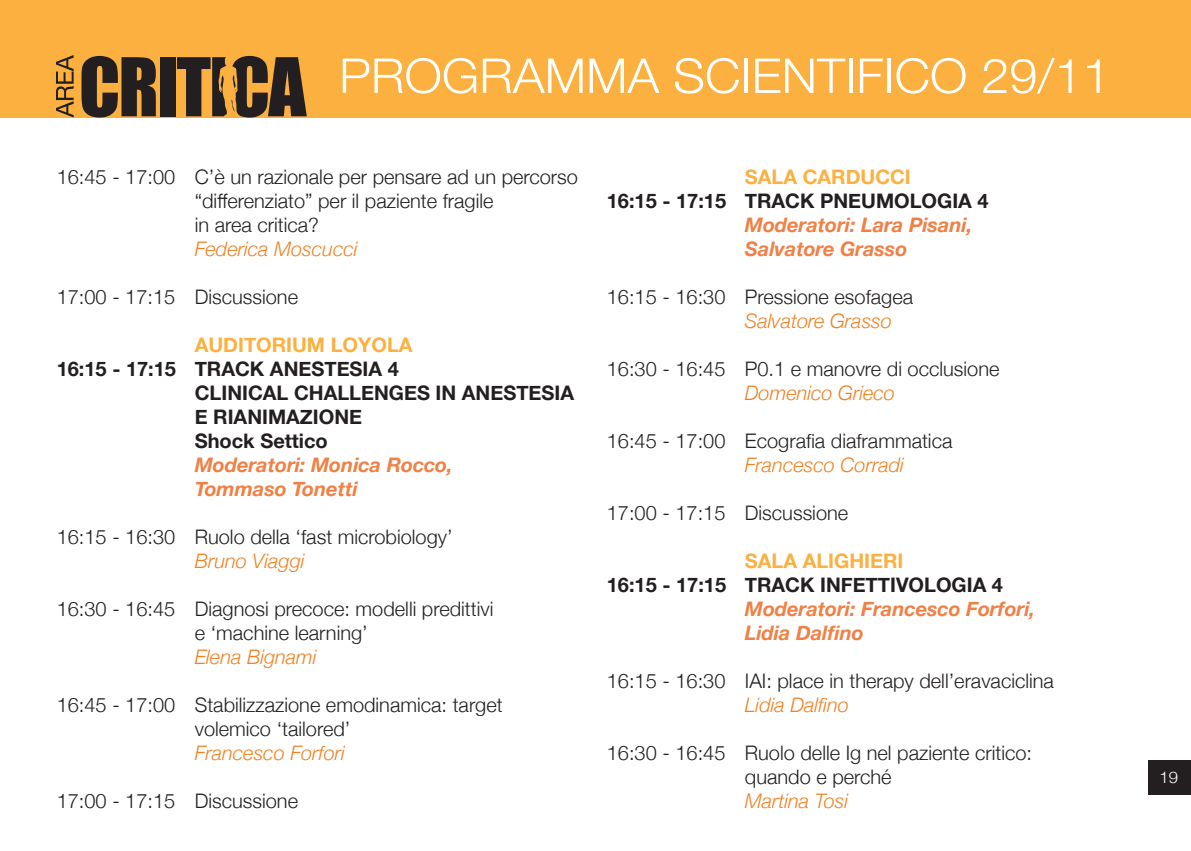
<style>
.page{position:relative;width:1191px;height:851px;background:#fff}
.page>*{position:absolute;margin:0;border:0;box-sizing:border-box;transform-origin:0 0}
.t1{font:300 48px "Helvetica Neue";color:#fff;scale:1.05 1}
.t2{font:300 20px/24px "Helvetica Neue";color:#231f20}
.t3{font:700 20px "Helvetica Neue";color:#231f20}
.t4{font:italic 700 20px "Helvetica Neue";color:#f08045}
.t5{font:italic 300 20px "Helvetica Neue";color:#f18123}
.t6{font:700 20px "Helvetica Neue";color:#fbb03f}
.t7{font:300 16px "Helvetica Neue";color:#fff;scale:1.05 1}
.s1{font-style:italic;color:#f18123}
</style>
<div class="page">
<div style="left:0;top:0;width:1191px;height:118px;background:#fbb03f"></div>
<svg style="left:81px;top:56px;width:75px;height:61px"></svg>
<div style="left:160px;top:57px;width:15px;height:59px;background:#231f20"></div>
<svg style="left:177px;top:56px;width:130px;height:61px"></svg>
<svg style="left:56px;top:55px;width:18px;height:62px"></svg>
<div style="left:1148px;top:760px;width:43px;height:34px;background:#231f20"></div>
<p class="t1" style="left:339px;top:37px;width:736px">PROGRAMMA SCIENTIFICO 29/11</p>
<p class="t2" style="left:195px;top:163px;width:385px;text-indent:-138px">16:45 - 17:00 C’è un razionale per pensare ad un percorso “differenziato” per il paziente fragile</p>
<p class="t2" style="left:195px;top:211px;width:126px">in area critica?</p>
<p class="t5" style="left:195px;top:233px;width:164px">Federica Moscucci</p>
<p class="t2" style="left:57px;top:283px;width:243px">17:00 - 17:15 Discussione</p>
<p class="t6" style="left:195px;top:329px;width:219px">AUDITORIUM LOYOLA</p>
<p class="t3" style="left:57px;top:353px;width:344px">16:15 - 17:15 TRACK ANESTESIA 4</p>
<p class="t3" style="left:195px;top:377px;width:381px">CLINICAL CHALLENGES IN ANESTESIA</p>
<p class="t3" style="left:195px;top:401px;width:169px">E RIANIMAZIONE</p>
<p class="t3" style="left:195px;top:425px;width:134px">Shock Settico</p>
<p class="t4" style="left:195px;top:449px;width:259px">Moderatori: Monica Rocco,</p>
<p class="t4" style="left:195px;top:473px;width:164px">Tommaso Tonetti</p>
<p class="t2" style="left:57px;top:523px;width:397px">16:15 - 16:30 Ruolo della ‘fast microbiology’</p>
<p class="t5" style="left:195px;top:545px;width:111px">Bruno Viaggi</p>
<p class="t2" style="left:57px;top:595px;width:438px">16:30 - 16:45 Diagnosi precoce: modelli predittivi</p>
<p class="t2" style="left:195px;top:619px;width:175px">e ‘machine learning’</p>
<p class="t5" style="left:195px;top:641px;width:123px">Elena Bignami</p>
<p class="t2" style="left:57px;top:691px;width:447px">16:45 - 17:00 Stabilizzazione emodinamica: target</p>
<p class="t2" style="left:195px;top:715px;width:157px">volemico ‘tailored’<br><span class="s1">Francesco Forfori</span></p>
<p class="t2" style="left:57px;top:787px;width:243px">17:00 - 17:15 Discussione</p>
<p class="t6" style="left:745px;top:161px;width:167px">SALA CARDUCCI</p>
<p class="t3" style="left:607px;top:185px;width:383px">16:15 - 17:15 TRACK PNEUMOLOGIA 4</p>
<p class="t4" style="left:745px;top:209px;width:229px">Moderatori: Lara Pisani,</p>
<p class="t4" style="left:745px;top:233px;width:164px">Salvatore Grasso</p>
<p class="t2" style="left:607px;top:283px;width:308px">16:15 - 16:30 Pressione esofagea</p>
<p class="t5" style="left:745px;top:305px;width:149px">Salvatore Grasso</p>
<p class="t2" style="left:607px;top:355px;width:394px">16:30 - 16:45 P0.1 e manovre di occlusione</p>
<p class="t5" style="left:745px;top:377px;width:152px">Domenico Grieco</p>
<p class="t2" style="left:607px;top:427px;width:347px">16:45 - 17:00 Ecografia diaframmatica</p>
<p class="t5" style="left:745px;top:449px;width:160px">Francesco Corradi</p>
<p class="t2" style="left:607px;top:499px;width:243px">17:00 - 17:15 Discussione</p>
<p class="t6" style="left:745px;top:545px;width:160px">SALA ALIGHIERI</p>
<p class="t3" style="left:607px;top:569px;width:398px">16:15 - 17:15 TRACK INFETTIVOLOGIA 4</p>
<p class="t4" style="left:745px;top:593px;width:292px">Moderatori: Francesco Forfori,</p>
<p class="t4" style="left:745px;top:617px;width:120px">Lidia Dalfino</p>
<p class="t2" style="left:607px;top:667px;width:449px">16:15 - 16:30 IAI: place in therapy dell’eravaciclina</p>
<p class="t5" style="left:745px;top:689px;width:106px">Lidia Dalfino</p>
<p class="t2" style="left:607px;top:739px;width:427px">16:30 - 16:45 Ruolo delle Ig nel paziente critico:</p>
<p class="t2" style="left:745px;top:763px;width:148px">quando e perché</p>
<p class="t5" style="left:745px;top:785px;width:105px">Martina Tosi</p>
<p class="t7" style="left:1159px;top:764px;width:19px">19</p>
</div>
